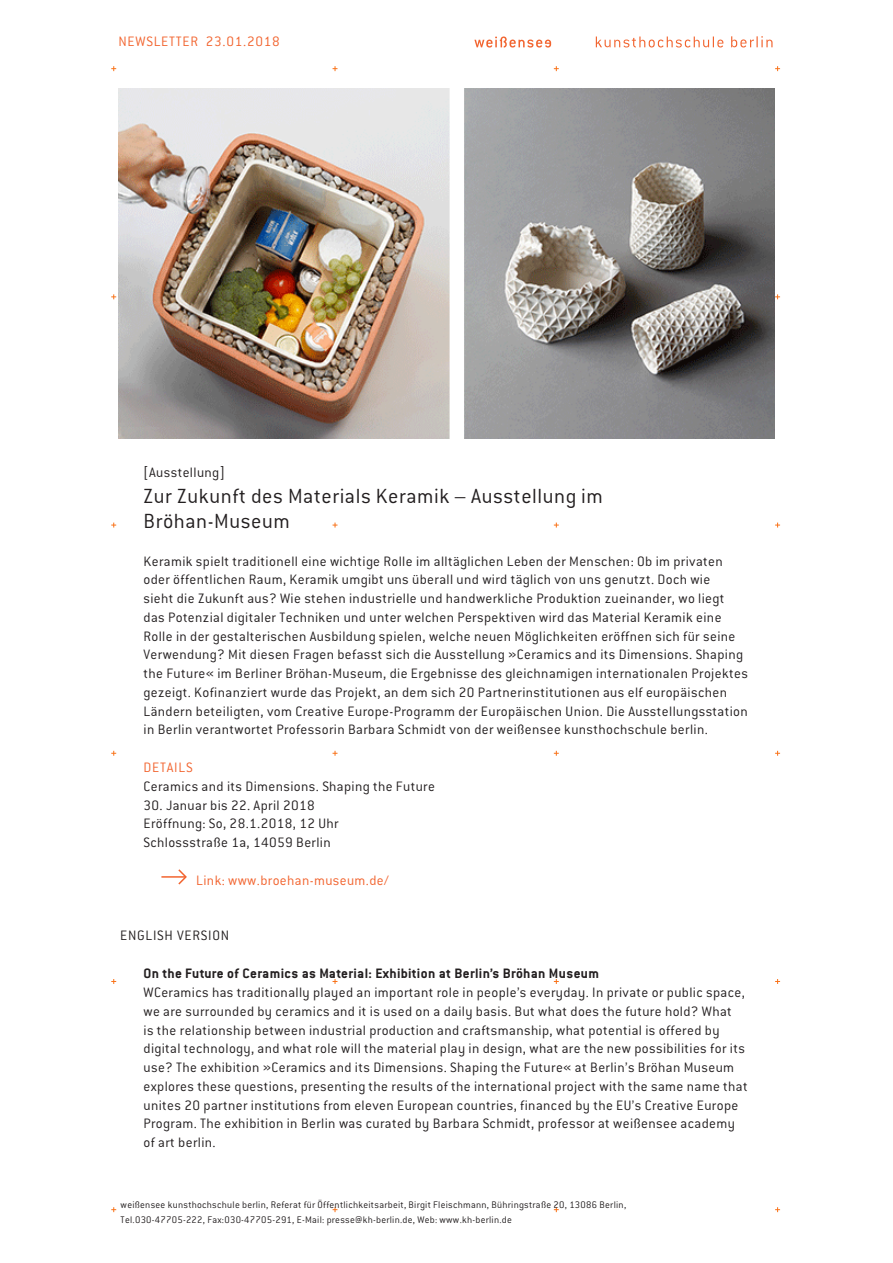
<style>
.page{position:relative;width:893px;height:1263px;background:#fff}
.page>*{position:absolute;margin:0;border:0;box-sizing:border-box;transform-origin:0 0}
.Überschrift{font:300 22.5px/25.5px "Weissensee Diktator";letter-spacing:.025em;color:#231f20}
.Fließtext{font:300 15px/18.8px "Weissensee Diktator";letter-spacing:.025em;color:#231f20}
.Überschrift_Englisch{font:700 15px "Weissensee Diktator";letter-spacing:.025em;color:#231f20}
.Details_Überschrift{font:300 15px "Weissensee Diktator";letter-spacing:.05em;color:#f2642f}
.Details_Überschrift-2{font:300 15px "Weissensee Diktator";letter-spacing:.025em;color:#f2642f}
.Fließtext-2{font:300 15px "Weissensee Diktator";letter-spacing:.05em;color:#231f20}
.Kategorie_der_News{font:300 15px "Weissensee Diktator";letter-spacing:.025em;color:#231f20}
.t1{font:300 10.5px/15px "Weissensee Diktator";letter-spacing:.025em;color:#231f20}
</style>
<div class="page">
<svg style="left:474px;top:37px;width:77px;height:11px"></svg>
<svg style="left:596px;top:37px;width:127px;height:11px"></svg>
<svg style="left:731px;top:36px;width:41px;height:11px"></svg>
<hr style="left:161px;top:876px;width:25px;height:2px;background:#f2642f">
<svg style="left:177px;top:869px;width:10px;height:16px"></svg>
<img style="left:119px;top:88px;width:655px;height:350px">
<p class="Details_Überschrift" style="left:119px;top:34px;width:163px">NEWSLETTER 23.01.2018</p>
<p class="Kategorie_der_News" style="left:144px;top:464px;width:83px">[Ausstellung]</p>
<p class="Überschrift" style="left:144px;top:483px;width:461px">Zur Zukunft des Materials Keramik – Ausstellung im<br>Bröhan-Museum</p>
<p class="Fließtext" style="left:144px;top:552px;width:606px">Keramik spielt traditionell eine wichtige Rolle im alltäglichen Leben der Menschen: Ob im privaten oder öffentlichen Raum, Keramik umgibt uns überall und wird täglich von uns genutzt. Doch wie<br>sieht die Zukunft aus? Wie stehen industrielle und handwerkliche Produktion zueinander, wo liegt das Potenzial digitaler Techniken und unter welchen Perspektiven wird das Material Keramik eine Rolle in der gestalterischen Ausbildung spielen, welche neuen Möglichkeiten eröffnen sich für seine Verwendung? Mit diesen Fragen befasst sich die Ausstellung »Ceramics and its Dimensions. Shaping the Future« im Berliner Bröhan-Museum, die Ergebnisse des gleichnamigen internationalen Projektes gezeigt. Kofinanziert wurde das Projekt, an dem sich 20 Partnerinstitutionen aus elf europäischen Ländern beteiligten, vom Creative Europe-Programm der Europäischen Union. Die Ausstellungsstation in Berlin verantwortet Professorin Barbara Schmidt von der weißensee kunsthochschule berlin.</p>
<p class="Details_Überschrift" style="left:144px;top:759px;width:51px">DETAILS</p>
<p class="Fließtext" style="left:144px;top:777px;width:293px">Ceramics and its Dimensions. Shaping the Future</p>
<p class="Fließtext" style="left:144px;top:795px;width:173px">30. Januar bis 22. April 2018</p>
<p class="Fließtext" style="left:144px;top:814px;width:196px">Eröffnung: So, 28.1.2018, 12 Uhr</p>
<p class="Fließtext" style="left:144px;top:833px;width:189px">Schlossstraße 1a, 14059 Berlin</p>
<p class="Details_Überschrift-2" style="left:196px;top:872px;width:194px">Link: www.broehan-museum.de/</p>
<p class="Fließtext-2" style="left:120px;top:927px;width:111px">ENGLISH VERSION</p>
<p class="Überschrift_Englisch" style="left:144px;top:965px;width:457px">On the Future of Ceramics as Material: Exhibition at Berlin’s Bröhan Museum</p>
<p class="Fließtext" style="left:144px;top:983px;width:606px">WCeramics has traditionally played an important role in people’s everyday. In private or public space, we are surrounded by ceramics and it is used on a daily basis. But what does the future hold? What<br>is the relationship between industrial production and craftsmanship, what potential is offered by digital technology, and what role will the material play in design, what are the new possibilities for its use? The exhibition »Ceramics and its Dimensions. Shaping the Future« at Berlin’s Bröhan Museum explores these questions, presenting the results of the international project with the same name that unites 20 partner institutions from eleven European countries, financed by the EU’s Creative Europe Program. The exhibition in Berlin was curated by Barbara Schmidt, professor at weißensee academy of art berlin.</p>
<p class="t1" style="left:121px;top:1197px;width:507px">weißensee kunsthochschule berlin, Referat für Öffentlichkeitsarbeit, Birgit Fleischmann, Bühringstraße 20, 13086 Berlin,<br>Tel.030-47705-222, Fax:030-47705-291, E-Mail: presse@kh-berlin.de, Web: www.kh-berlin.de</p>
</div>
